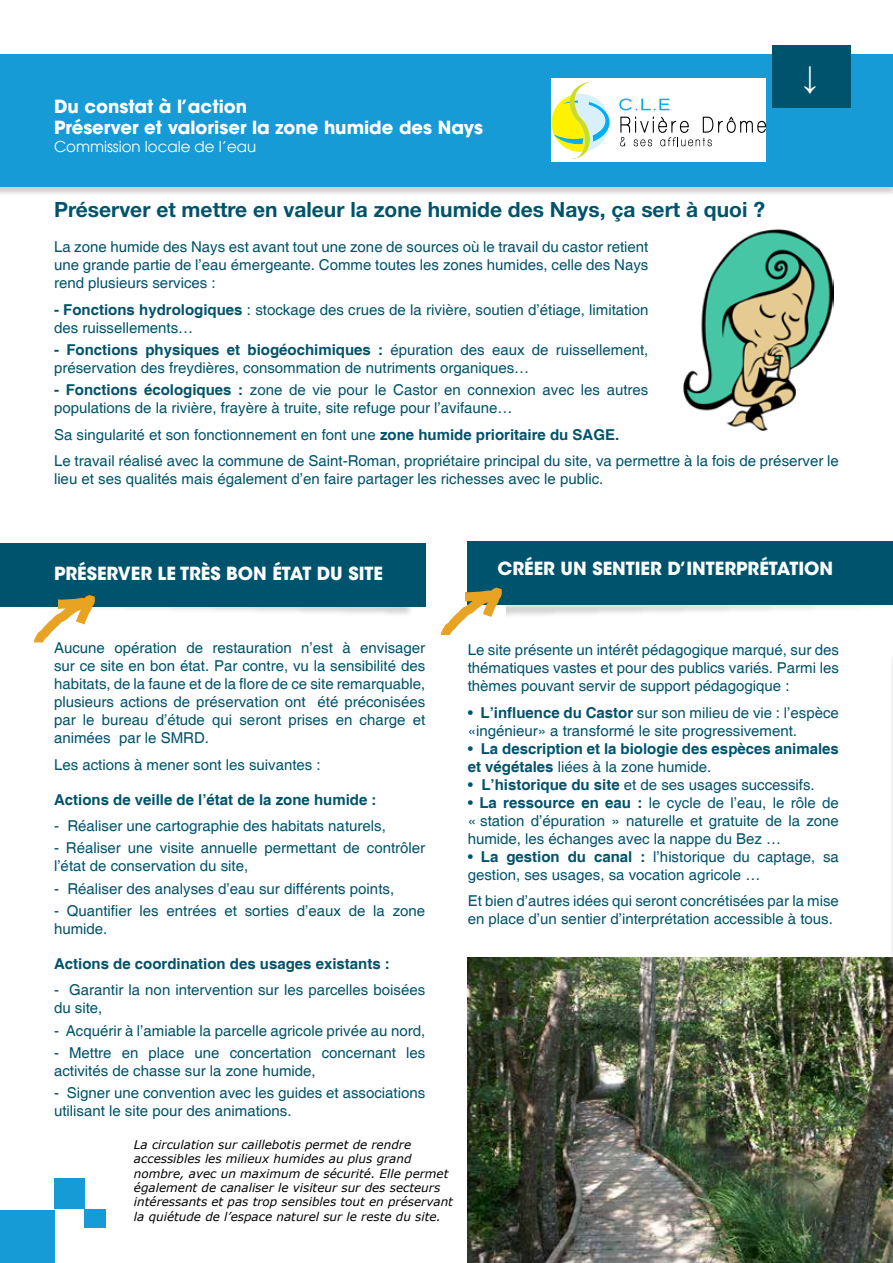
<style>
.page{position:relative;width:893px;height:1263px;background:#fff}
.page>*{position:absolute;margin:0;border:0;box-sizing:border-box;transform-origin:0 0}
.t1{font:31.5px "Arial";color:#fff}
.t2{font:700 21px "Helvetica Neue LT Std";color:#00536c}
.t3{font:700 18px/21.6px "ITC Avant Garde Std";color:#fff}
.t4{font:15px/18px "Helvetica";color:#00536c}
.t5{font:700 15px/18px "Helvetica";color:#00536c}
.t6{font:15px "Avant Garde";color:#fff}
.t7{font:italic 12px/14.4px "Verdana";color:#000}
.s1{font-weight:700}
.s2{font-weight:400}
</style>
<div class="page">
<hr style="left:890px;top:652px;width:3px;height:596px;background:#f7f7f7">
<div style="left:0;top:54px;width:893px;height:142px;background:#000;opacity:.2"></div>
<div style="left:0;top:55px;width:892px;height:132px;background:#179bd7"></div>
<div style="left:0;top:1210px;width:54px;height:53px;background:#179bd7"></div>
<div style="left:54px;top:1178px;width:31px;height:31px;background:#179bd7"></div>
<div style="left:85px;top:1209px;width:21px;height:19px;background:#179bd7"></div>
<div style="left:772px;top:46px;width:79px;height:62px;background:#00536c"></div>
<div style="left:551px;top:78px;width:215px;height:84px;background:#fff"></div>
<svg style="left:620px;top:116px;width:146px;height:30px"></svg>
<svg style="left:551px;top:82px;width:58px;height:77px"></svg>
<svg style="left:619px;top:99px;width:50px;height:11px"></svg>
<div style="left:0;top:543px;width:425px;height:64px;background:#00536c"></div>
<div style="left:468px;top:541px;width:425px;height:64px;background:#00536c"></div>
<img style="left:468px;top:957px;width:425px;height:306px">
<img style="left:684px;top:230px;width:150px;height:200px">
<svg style="left:34px;top:595px;width:66px;height:48px"></svg>
<svg style="left:441px;top:582px;width:66px;height:53px"></svg>
<p class="t3" style="left:54px;top:95px;width:431px">Du constat à l’action<br>Préserver et valoriser la zone humide des Nays</p>
<p class="t6" style="left:54px;top:138px;width:204px">Commission locale de l’eau</p>
<h1 class="t1" style="left:802px;top:55px;width:17px">↓</h1>
<h2 class="t2" style="left:54px;top:196px;width:712px">Préserver et mettre en valeur la zone humide des Nays, ça sert à quoi ?</h2>
<p class="t4" style="left:54px;top:238px;width:596px;text-align:justify">La zone humide des Nays est avant tout une zone de sources où le travail du castor retient une grande partie de l’eau émergeante. Comme toutes les zones humides, celle des Nays rend plusieurs services :</p>
<p class="t4" style="left:54px;top:301px;width:596px"><span class="s1">- Fonctions hydrologiques</span> : stockage des crues de la rivière, soutien d’étiage, limitation des ruissellements…</p>
<p class="t4" style="left:54px;top:341px;width:596px"><span class="s1">- Fonctions physiques et biogéochimiques :</span> épuration des eaux de ruissellement, préservation des freydières, consommation de nutriments organiques…</p>
<p class="t4" style="left:54px;top:381px;width:596px"><span class="s1">- Fonctions écologiques :</span> zone de vie pour le Castor en connexion avec les autres populations de la rivière, frayère à truite, site refuge pour l’avifaune…</p>
<p class="t4" style="left:54px;top:421px;width:786px;line-height:26.5px">Sa singularité et son fonctionnement en font une <span class="s1">zone humide prioritaire du SAGE.<br></span>Le travail réalisé avec la commune de Saint-Roman, propriétaire principal du site, va permettre à la fois de préserver le</p>
<p class="t4" style="left:54px;top:470px;width:551px">lieu et ses qualités mais également d’en faire partager les richesses avec le public.</p>
<p class="t3" style="left:54px;top:562px;width:331px">PRÉSERVER LE TRÈS BON ÉTAT DU SITE</p>
<p class="t3" style="left:497px;top:557px;width:337px">CRÉER UN SENTIER D’INTERPRÉTATION</p>
<p class="t4" style="left:54px;top:639px;width:373px;text-align:justify">Aucune opération de restauration n’est à envisager sur ce site en bon état. Par contre, vu la sensibilité des habitats, de la faune et de la flore de ce site remarquable, plusieurs actions de préservation ont été préconisées par le bureau d’étude qui seront prises en charge et animées par le SMRD.</p>
<p class="t4" style="left:54px;top:756px;width:268px">Les actions à mener sont les suivantes :</p>
<p class="t5" style="left:54px;top:791px;width:324px">Actions de veille de l’état de la zone humide :</p>
<p class="t4" style="left:54px;top:817px;width:333px">- Réaliser une cartographie des habitats naturels,</p>
<p class="t4" style="left:54px;top:840px;width:373px">- Réaliser une visite annuelle permettant de contrôler l’état de conservation du site,</p>
<p class="t4" style="left:54px;top:880px;width:342px">- Réaliser des analyses d’eau sur différents points,</p>
<p class="t4" style="left:54px;top:902px;width:373px">- Quantifier les entrées et sorties d’eaux de la zone humide.</p>
<p class="t5" style="left:54px;top:955px;width:337px">Actions de coordination des usages existants :</p>
<p class="t4" style="left:54px;top:982px;width:373px">- Garantir la non intervention sur les parcelles boisées du site,</p>
<p class="t4" style="left:54px;top:1022px;width:373px">- Acquérir à l’amiable la parcelle agricole privée au nord,</p>
<p class="t4" style="left:54px;top:1044px;width:373px">- Mettre en place une concertation concernant les activités de chasse sur la zone humide,</p>
<p class="t4" style="left:54px;top:1084px;width:373px">- Signer une convention avec les guides et associations utilisant le site pour des animations.</p>
<p class="t7" style="left:134px;top:1137px;width:321px">La circulation sur caillebotis permet de rendre accessibles les milieux humides au plus grand nombre, avec un maximum de sécurité. Elle permet également de canaliser le visiteur sur des secteurs intéressants et pas trop sensibles tout en préservant la quiétude de l’espace naturel sur le reste du site.</p>
<p class="t4" style="left:468px;top:641px;width:373px;text-align:justify">Le site présente un intérêt pédagogique marqué, sur des thématiques vastes et pour des publics variés. Parmi les thèmes pouvant servir de support pédagogique :</p>
<p class="t4" style="left:468px;top:704px;width:373px">• <span class="s1">L’influence du Castor</span> sur son milieu de vie : l’espèce «ingénieur» a transformé le site progressivement.</p>
<p class="t5" style="left:468px;top:740px;width:373px"><span class="s2">•</span> La description et la biologie des espèces animales et végétales <span class="s2">liées à la zone humide.</span></p>
<p class="t4" style="left:468px;top:776px;width:349px">• <span class="s1">L’historique du site</span> et de ses usages successifs.</p>
<p class="t4" style="left:468px;top:794px;width:373px;text-align:justify">• <span class="s1">La ressource en eau :</span> le cycle de l’eau, le rôle de « station d’épuration » naturelle et gratuite de la zone humide, les échanges avec la nappe du Bez …</p>
<p class="t4" style="left:468px;top:848px;width:373px">• <span class="s1">La gestion du canal :</span> l’historique du captage, sa gestion, ses usages, sa vocation agricole …</p>
<p class="t4" style="left:468px;top:892px;width:373px">Et bien d’autres idées qui seront concrétisées par la mise en place d’un sentier d’interprétation accessible à tous.</p>
</div>
